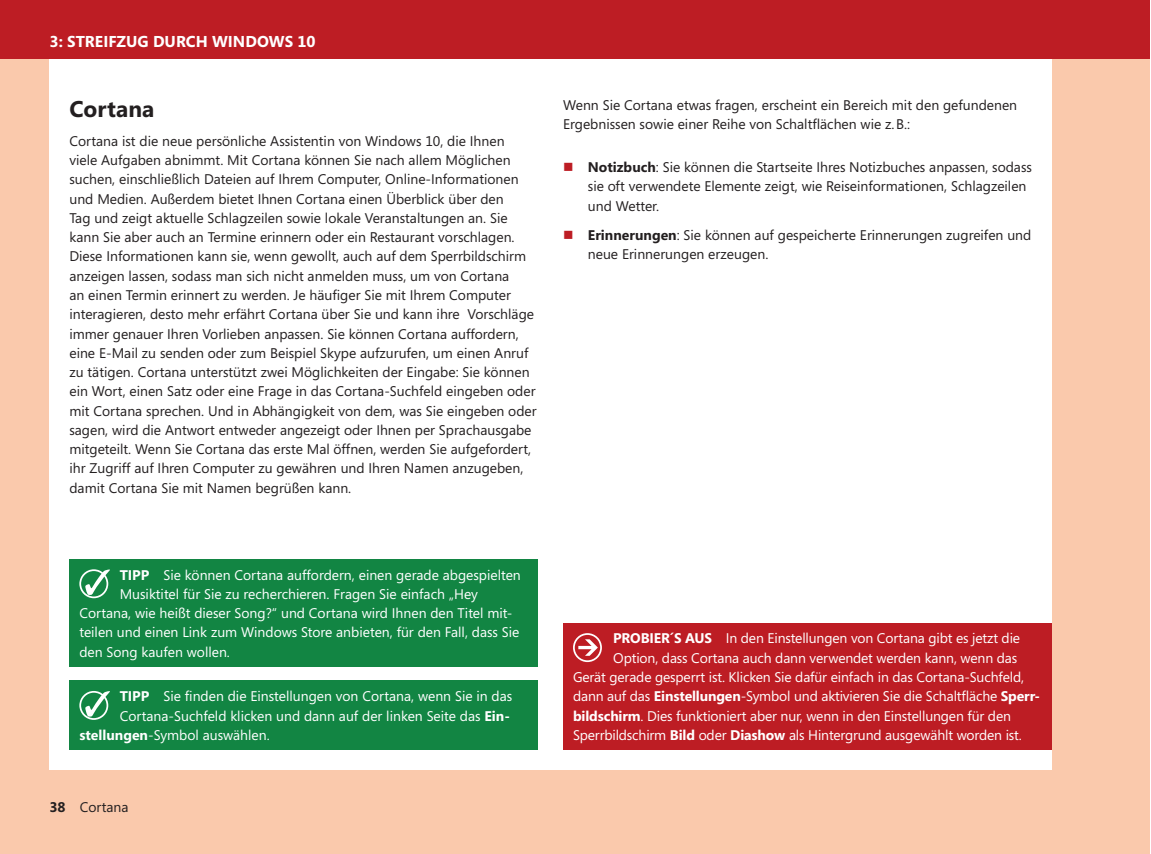
<style>
.page{position:relative;width:1151px;height:854px;background:#fff}
.page>*{position:absolute;margin:0;border:0;box-sizing:border-box;transform-origin:0 0}
.t1{font:700 22.75px "Segoe";color:#231f20}
.t2{font:700 15.75px "Segoe";color:#fff}
.t3{font:14px/19.2px "Segoe";color:#231f20}
.t4{font:14px "Segoe";letter-spacing:-.01em;color:#fff}
.s1{font-weight:700}
</style>
<div class="page">
<div style="left:0;top:1px;width:1150px;height:59px;background:#bd1d24"></div>
<div style="left:0;top:60px;width:1150px;height:793px;background:#fac9ac"></div>
<div style="left:50px;top:60px;width:1002px;height:709px;background:#fff"></div>
<div style="left:69px;top:559px;width:469px;height:107px;background:#128543"></div>
<div style="left:79px;top:569px;width:29px;height:29px;border:2px solid #fff;border-radius:50%"></div>
<svg style="left:85px;top:569px;width:25px;height:25px"></svg>
<div style="left:69px;top:680px;width:469px;height:69px;background:#128543"></div>
<div style="left:79px;top:690px;width:29px;height:29px;border:2px solid #fff;border-radius:50%"></div>
<svg style="left:85px;top:690px;width:25px;height:26px"></svg>
<div style="left:563px;top:622px;width:489px;height:127px;background:#bd1d24"></div>
<div style="left:573px;top:633px;width:29px;height:28px;border:2px solid #fff;border-radius:50%"></div>
<svg style="left:578px;top:639px;width:20px;height:16px"></svg>
<p class="t2" style="left:50px;top:32px;width:268px">3: STREIFZUG DURCH WINDOWS 10</p>
<h1 class="t1" style="left:69px;top:96px;width:86px">Cortana</h1>
<p class="t3" style="left:69px;top:131px;width:469px">Cortana ist die neue persönliche Assistentin von Windows 10, die Ihnen<br>viele Aufgaben abnimmt. Mit Cortana können Sie nach allem Möglichen suchen, einschließlich Dateien auf Ihrem Computer, Online-Informationen und Medien. Außerdem bietet Ihnen Cortana einen Überblick über den<br>Tag und zeigt aktuelle Schlagzeilen sowie lokale Veranstaltungen an. Sie kann Sie aber auch an Termine erinnern oder ein Restaurant vorschlagen.<br>Diese Informationen kann sie, wenn gewollt, auch auf dem Sperrbildschirm anzeigen lassen, sodass man sich nicht anmelden muss, um von Cortana<br>an einen Termin erinnert zu werden. Je häufiger Sie mit Ihrem Computer interagieren, desto mehr erfährt Cortana über Sie und kann ihre Vorschläge immer genauer Ihren Vorlieben anpassen. Sie können Cortana auffordern, eine E-Mail zu senden oder zum Beispiel Skype aufzurufen, um einen Anruf zu tätigen. Cortana unterstützt zwei Möglichkeiten der Eingabe: Sie können ein Wort, einen Satz oder eine Frage in das Cortana-Suchfeld eingeben oder mit Cortana sprechen. Und in Abhängigkeit von dem, was Sie eingeben oder sagen, wird die Antwort entweder angezeigt oder Ihnen per Sprachausgabe mitgeteilt. Wenn Sie Cortana das erste Mal öffnen, werden Sie aufgefordert, ihr Zugriff auf Ihren Computer zu gewähren und Ihren Namen anzugeben, damit Cortana Sie mit Namen begrüßen kann.</p>
<p class="t3" style="left:563px;top:95px;width:456px">Wenn Sie Cortana etwas fragen, erscheint ein Bereich mit den gefundenen<br>Ergebnissen sowie einer Reihe von Schaltflächen wie z.B.:</p>
<p class="t3" style="left:588px;top:158px;width:446px"><span class="s1">Notizbuch</span>: Sie können die Startseite Ihres Notizbuches anpassen, sodass sie oft verwendete Elemente zeigt, wie Reiseinformationen, Schlagzeilen und Wetter.</p>
<p class="t3" style="left:588px;top:225px;width:445px"><span class="s1">Erinnerungen</span>: Sie können auf gespeicherte Erinnerungen zugreifen und neue Erinnerungen erzeugen.</p>
<p class="t4" style="left:120px;top:566px;width:403px"><span class="s1">TIPP</span> Sie können Cortana auffordern, einen gerade abgespielten</p>
<p class="t4" style="left:120px;top:585px;width:360px">Musiktitel für Sie zu recherchieren. Fragen Sie einfach „Hey</p>
<p class="t4" style="left:79px;top:605px;width:434px">Cortana, wie heißt dieser Song?“ und Cortana wird Ihnen den Titel mit-</p>
<p class="t4" style="left:79px;top:624px;width:442px">teilen und einen Link zum Windows Store anbieten, für den Fall, dass Sie</p>
<p class="t4" style="left:79px;top:643px;width:152px">den Song kaufen wollen.</p>
<p class="t4" style="left:120px;top:688px;width:394px"><span class="s1">TIPP</span> Sie finden die Einstellungen von Cortana, wenn Sie in das</p>
<p class="t4" style="left:120px;top:707px;width:392px">Cortana-Suchfeld klicken und dann auf der linken Seite das <span class="s1">Ein-</span></p>
<p class="t4" style="left:79px;top:726px;width:192px"><span class="s1">stellungen</span>-Symbol auswählen.</p>
<p class="t3" style="left:50px;top:797px;width:80px"><span class="s1">38</span> Cortana</p>
<p class="t4" style="left:613px;top:630px;width:408px"><span class="s1">PROBIER´S AUS</span> In den Einstellungen von Cortana gibt es jetzt die</p>
<p class="t4" style="left:613px;top:649px;width:405px">Option, dass Cortana auch dann verwendet werden kann, wenn das</p>
<p class="t4" style="left:573px;top:668px;width:453px">Gerät gerade gesperrt ist. Klicken Sie dafür einfach in das Cortana-Suchfeld,</p>
<p class="t4" style="left:573px;top:688px;width:468px">dann auf das <span class="s1">Einstellungen</span>-Symbol und aktivieren Sie die Schaltfläche <span class="s1">Sperr-</span></p>
<p class="t4" style="left:573px;top:707px;width:439px"><span class="s1">bildschirm</span>. Dies funktioniert aber nur, wenn in den Einstellungen für den</p>
<p class="t4" style="left:573px;top:726px;width:450px">Sperrbildschirm <span class="s1">Bild</span> oder <span class="s1">Diashow</span> als Hintergrund ausgewählt worden ist.</p>
</div>
